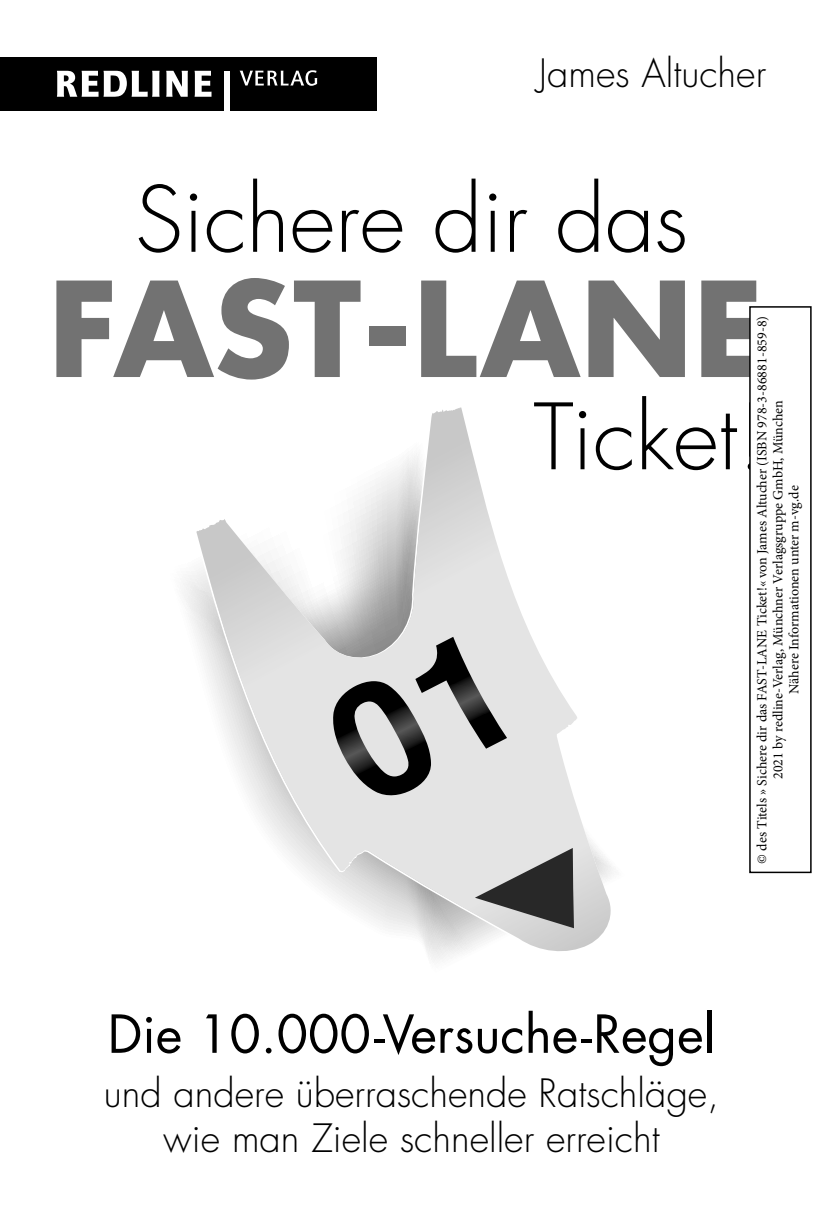
<style>
.page{position:relative;width:823px;height:1219px;background:#fff}
.page>*{position:absolute;margin:0;border:0;box-sizing:border-box;transform-origin:0 0}
.t1{font:700 128px "Futura";color:#727272}
.t2{font:300 88.8px "Futura Std";color:#000}
.t3{font:51px "Futura Std";color:#000}
.t4{font:300 38px/45.6px "Futura Std";color:#000;text-align:center}
.t5{font:14px/16px "Minion Pro";color:#000;text-align:center}
</style>
<div class="page">
<div style="left:0;top:57px;width:376px;height:54px;background:#000"></div>
<svg style="left:57px;top:71px;width:154px;height:26px"></svg>
<svg style="left:239px;top:70px;width:78px;height:16px"></svg>
<div style="left:224px;top:71px;width:5px;height:40px;background:#fff"></div>
<svg style="left:193px;top:407px;width:420px;height:549px"></svg>
<svg style="left:196px;top:408px;width:322px;height:531px"></svg>
<svg style="left:332px;top:637px;width:174px;height:161px"></svg>
<svg style="left:474px;top:848px;width:99px;height:80px"></svg>
<div style="left:748px;top:306px;width:63px;height:567px;border:2px solid #000"></div>
<p class="t4" style="left:538px;top:51px;width:229px">James Altucher</p>
<p class="t2" style="left:135px;top:166px;width:554px">Sichere dir das</p>
<p class="t1" style="left:48px;top:240px;width:716px">FAST-LANE</p>
<p class="t5" style="left:753px;top:863px;width:549px;rotate:-90deg">© des Titels » Sichere dir das FAST-LANE Ticket!« von James Altucher (ISBN 978-3-86881-859-8)<br>2021 by redline-Verlag, Münchner Verlagsgruppe GmbH, München<br>Nähere Informationen unter m-vg.de</p>
<p class="t2" style="left:533px;top:383px;width:233px">Ticket!</p>
<p class="t3" style="left:108px;top:1001px;width:608px">Die 10.000-Versuche-Regel</p>
<p class="t4" style="left:104px;top:1071px;width:616px">und andere überraschende Ratschläge, wie man Ziele schneller erreicht</p>
</div>
